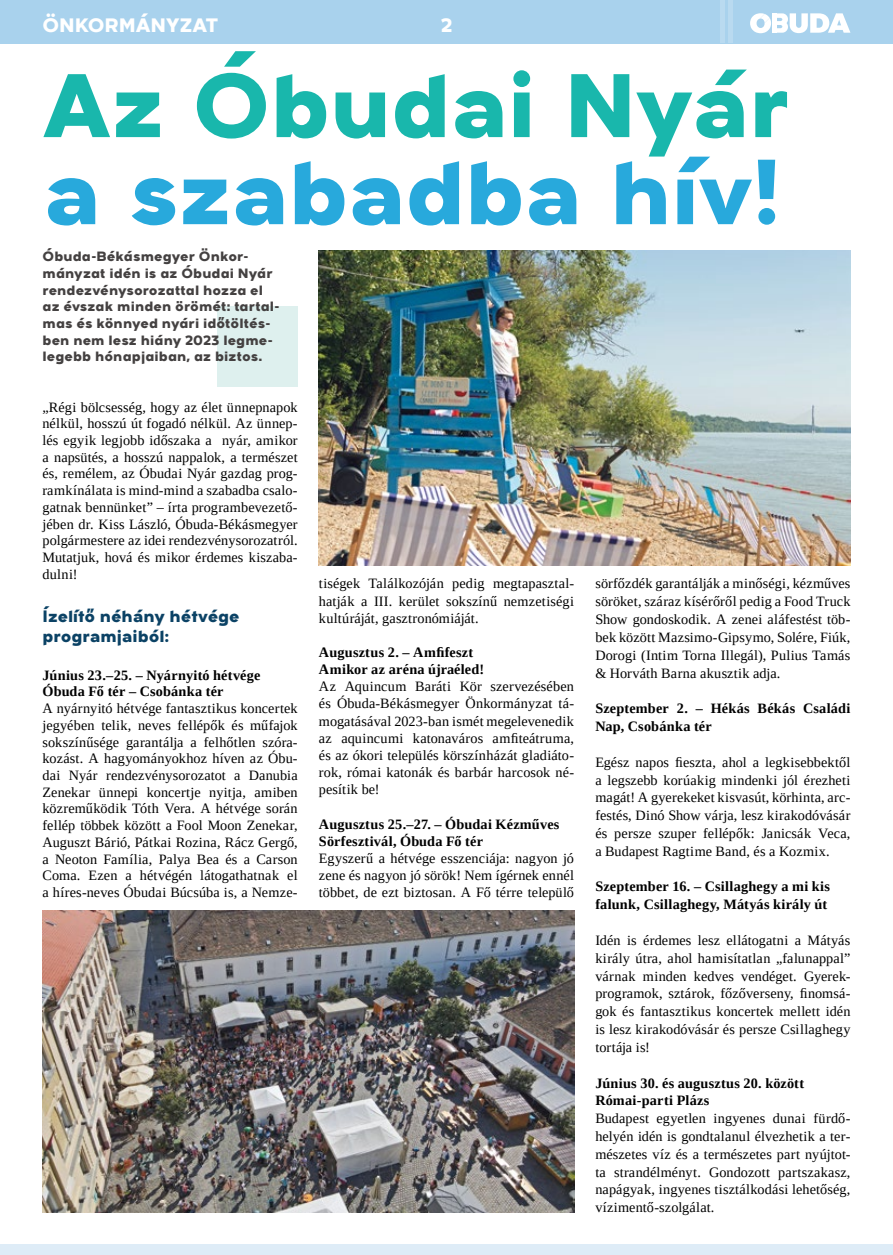
<style>
.page{position:relative;width:893px;height:1255px;background:#fff}
.page>*{position:absolute;margin:0;border:0;box-sizing:border-box;transform-origin:0 0}
.t1{font:800 90px "Arkibal Display";letter-spacing:-.005em;color:#28a9dc}
.t2{font:800 90px "Arkibal Display";letter-spacing:-.005em;color:#19b7ac}
.t3{font:800 19.5px "Arkibal Display";letter-spacing:-.01em;color:#fff}
.t4{font:800 16.5px/19.6px "Arkibal Display";letter-spacing:-.005em;color:#0b4265}
.t5{font:14.25px/16.6px "Liberation Serif";letter-spacing:.01em;color:#000;text-align:justify}
.t6{font:700 14.25px/17.9px "Liberation Serif";letter-spacing:.015em;color:#000}
.t7{font:800 13.5px/16.6px "Arkibal";letter-spacing:.005em;color:#444141}
</style>
<div class="page">
<div style="left:217px;top:306px;width:81px;height:81px;background:#def0ee"></div>
<div style="left:0;top:1244px;width:893px;height:10px;background:#deecf7"></div>
<div style="left:0;top:0;width:893px;height:43px;background:#a9d2ed"></div>
<svg style="left:750px;top:13px;width:100px;height:20px"></svg>
<div style="left:772px;top:13px;width:5px;height:20px;background:#fff"></div>
<hr style="left:720px;top:0;width:4px;height:43px;background:#b9daf0">
<hr style="left:728px;top:0;width:4px;height:43px;background:#b9daf0">
<img style="left:319px;top:251px;width:531px;height:315px">
<img style="left:43px;top:910px;width:531px;height:302px">
<h2 class="t3" style="left:43px;top:10px;width:177px">ÖNKORMÁNYZAT</h2>
<h2 class="t3" style="left:441px;top:10px;width:13px">2</h2>
<h1 class="t2" style="left:43px;top:39px;width:748px">Az Óbudai Nyár</h1>
<h1 class="t1" style="left:43px;top:126px;width:739px">a szabadba hív!</h1>
<p class="t7" style="left:43px;top:247px;width:238px">Óbuda-Békásmegyer Önkor&shy;mányzat idén is az Óbudai Nyár rendezvénysorozattal hozza el az évszak minden örömét: tartal&shy;mas és könnyed nyári időtöltés&shy;ben nem lesz hiány 2023 legme&shy;legebb hónapjaiban, az biztos.</p>
<p class="t5" style="left:43px;top:398px;width:257px">„Régi bölcsesség, hogy az élet ünnepnapok nélkül, hosszú út fogadó nélkül. Az ünnep&shy;lés egyik legjobb időszaka a nyár, amikor a napsütés, a hosszú nappalok, a természet és, remélem, az Óbudai Nyár gazdag prog&shy;ramkínálata is mind-mind a szabadba csalo&shy;gatnak bennünket” – írta programbevezető&shy;jében dr. Kiss László, Óbuda-Békásmegyer polgármestere az idei rendezvénysorozatról.<br>Mutatjuk, hová és mikor érdemes kiszaba&shy;dulni!</p>
<p class="t4" style="left:43px;top:606px;width:199px">Ízelítő néhány hétvége programjaiból:</p>
<p class="t6" style="left:43px;top:666px;width:219px;line-height:16.6px">Június 23.–25. – Nyárnyitó hétvége<br>Óbuda Fő tér – Csobánka tér</p>
<p class="t5" style="left:43px;top:700px;width:257px">A nyárnyitó hétvége fantasztikus koncertek jegyében telik, neves fellépők és műfajok sokszínűsége garantálja a felhőtlen szóra&shy;kozást. A hagyományokhoz híven az Óbu&shy;dai Nyár rendezvénysorozatot a Danubia Zenekar ünnepi koncertje nyitja, amiben közreműködik Tóth Vera. A hétvége során fellép többek között a Fool Moon Zenekar, Auguszt Bárió, Pátkai Rozina, Rácz Gergő, a Neoton Família, Palya Bea és a Carson Coma. Ezen a hétvégén látogathatnak el a híres-neves Óbudai Búcsúba is, a Nemze-</p>
<p class="t5" style="left:319px;top:575px;width:257px;line-height:17.1px">tiségek Találkozóján pedig megtapasztal&shy;hatják a III. kerület sokszínű nemzetiségi kultúráját, gasztronómiáját.</p>
<p class="t6" style="left:319px;top:643px;width:167px;line-height:17.1px">Augusztus 2. – Amfifeszt<br>Amikor az aréna újraéled!</p>
<p class="t5" style="left:319px;top:678px;width:257px;line-height:17.1px">Az Aquincum Baráti Kör szervezésében és Óbuda-Békásmegyer Önkormányzat tá&shy;mogatásával 2023-ban ismét megelevenedik az aquincumi katonaváros amfiteátruma, és az ókori település körszínházát gladiáto&shy;rok, római katonák és barbár harcosok né&shy;pesítik be!</p>
<p class="t6" style="left:319px;top:814px;width:242px;line-height:17.1px">Augusztus 25.–27. – Óbudai Kézműves<br>Sörfesztivál, Óbuda Fő tér</p>
<p class="t5" style="left:319px;top:849px;width:257px;line-height:17.1px">Egyszerű a hétvége esszenciája: nagyon jó zene és nagyon jó sörök! Nem ígérnek ennél többet, de ezt biztosan. A Fő térre települő</p>
<p class="t5" style="left:595px;top:574px;width:257px;line-height:17.9px">sörfőzdék garantálják a minőségi, kézműves söröket, száraz kísérőről pedig a Food Truck Show gondoskodik. A zenei aláfestést töb&shy;bek között Mazsimo-Gipsymo, Solére, Fiúk, Dorogi (Intim Torna Illegál), Pulius Tamás &amp; Horváth Barna akusztik adja.</p>
<p class="t6" style="left:595px;top:699px;width:257px">Szeptember 2. – Hékás Békás Családi<br>Nap, Csobánka tér</p>
<p class="t5" style="left:595px;top:753px;width:257px;line-height:17.9px">Egész napos fieszta, ahol a legkisebbektől a legszebb korúakig mindenki jól érezheti magát! A gyerekeket kisvasút, körhinta, arc&shy;festés, Dinó Show várja, lesz kirakodóvásár és persze szuper fellépők: Janicsák Veca, a Budapest Ragtime Band, és a Kozmix.</p>
<p class="t6" style="left:595px;top:877px;width:236px">Szeptember 16. – Csillaghegy a mi kis falunk, Csillaghegy, Mátyás király út</p>
<p class="t5" style="left:595px;top:931px;width:257px;line-height:17.9px">Idén is érdemes lesz ellátogatni a Mátyás király útra, ahol hamisítatlan „falunappal” várnak minden kedves vendéget. Gyerek&shy;programok, sztárok, főzőverseny, finomsá&shy;gok és fantasztikus koncertek mellett idén is lesz kirakodóvásár és persze Csillaghegy tortája is!</p>
<p class="t6" style="left:595px;top:1073px;width:210px">Június 30. és augusztus 20. között<br>Római-parti Plázs</p>
<p class="t5" style="left:595px;top:1109px;width:257px;line-height:17.9px">Budapest egyetlen ingyenes dunai fürdő&shy;helyén idén is gondtalanul élvezhetik a ter&shy;mészetes víz és a természetes part nyújtot&shy;ta strandélményt. Gondozott partszakasz, napágyak, ingyenes tisztálkodási lehetőség, vízimentő-szolgálat.</p>
</div>
